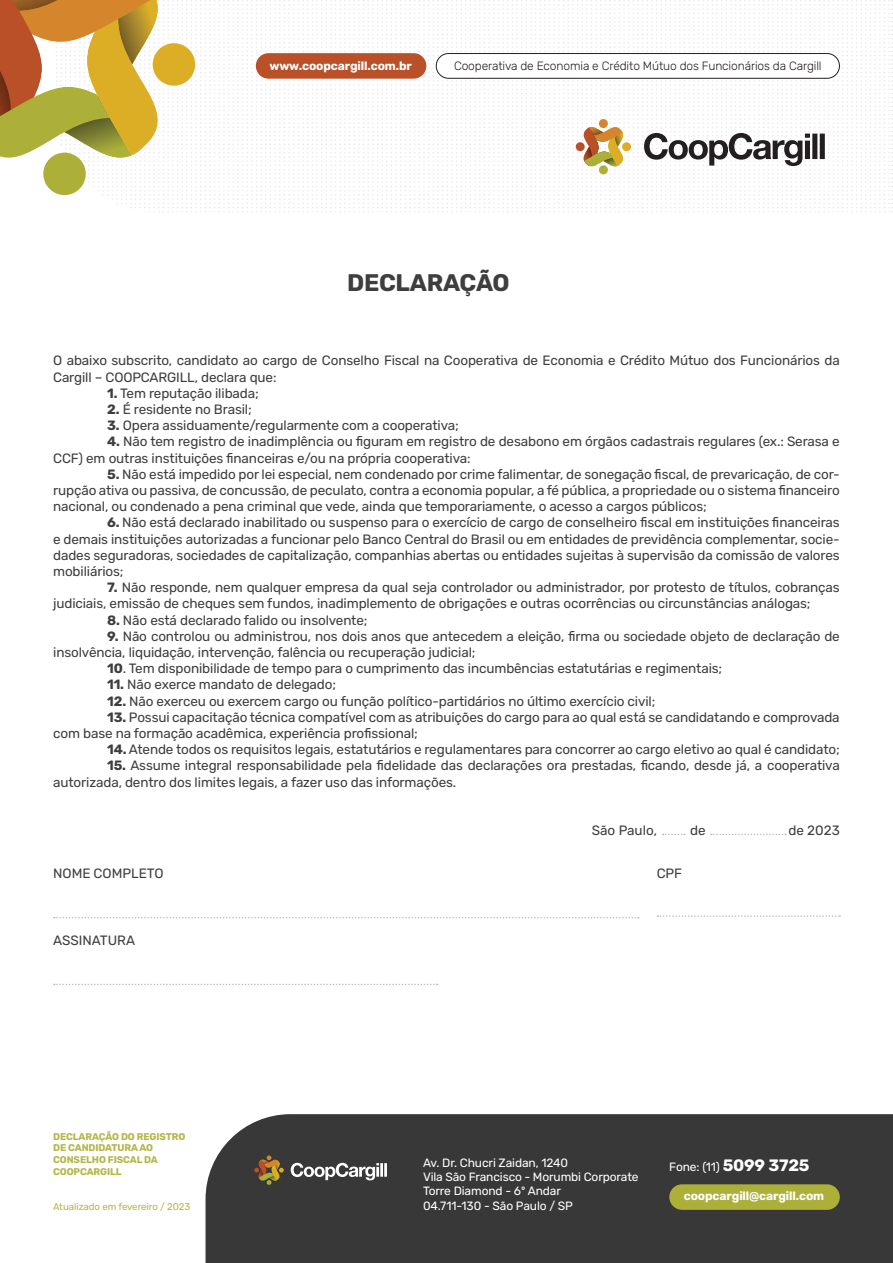
<style>
.page{position:relative;width:893px;height:1263px;background:#fff}
.page>*{position:absolute;margin:0;border:0;box-sizing:border-box;transform-origin:0 0}
.t1{font:700 24px "Rubik";letter-spacing:-.01em;color:#3e3e3f}
.t2{font:13.5px/16.2px "Rubik";letter-spacing:-.01em;color:#3e3e3f}
.t3{font:12px/14.4px "Rubik";letter-spacing:-.01em;color:#fff}
.t4{font:300 12px "Rubik";letter-spacing:-.01em;color:#231f20}
.t5{font:700 12px "Rubik";letter-spacing:-.01em;color:#fff}
.t6{font:700 9.75px/11.7px "Rubik";letter-spacing:-.01em;color:#b4b748}
.t7{font:9.75px "Rubik";letter-spacing:-.01em;color:#b4b748}
.s1{font-weight:700}
.s2{font-weight:700;font-size:16.5px}
</style>
<div class="page">
<div style="left:206px;top:1114px;width:687px;height:149px;background:#383839"></div>
<svg style="left:0;top:0;width:893px;height:212px"></svg>
<div style="left:43px;top:153px;width:43px;height:42px;background:#acb038;border-radius:50%"></div>
<div style="left:436px;top:54px;width:403px;height:24px;background:#fff;border-radius:12px"></div>
<div style="left:436px;top:53px;width:404px;height:26px;border:1px solid #241f21;border-radius:12px"></div>
<div style="left:256px;top:53px;width:170px;height:26px;background:#ba5027;border-radius:13px"></div>
<div style="left:669px;top:1184px;width:171px;height:26px;background:#acb038;border-radius:13px"></div>
<svg style="left:252px;top:1155px;width:135px;height:30px;background:#655f57"></svg>
<svg style="left:54px;top:917px;width:585px;height:1px"></svg>
<svg style="left:54px;top:984px;width:384px;height:1px"></svg>
<svg style="left:657px;top:915px;width:183px;height:2px"></svg>
<svg style="left:663px;top:834px;width:22px;height:1px"></svg>
<svg style="left:711px;top:834px;width:75px;height:1px"></svg>
<p class="t5" style="left:269px;top:59px;width:144px">www.coopcargill.com.br</p>
<p class="t4" style="left:454px;top:59px;width:369px">Cooperativa de Economia e Crédito Mútuo dos Funcionários da Cargill</p>
<p class="t1" style="left:347px;top:269px;width:164px">DECLARAÇÃO</p>
<p class="t2" style="left:53px;top:353px;width:788px">O abaixo subscrito, candidato ao cargo de Conselho Fiscal na Cooperativa de Economia e Crédito Mútuo dos Funcionários da<br>Cargill – COOPCARGILL, declara que:</p>
<p class="t2" style="left:107px;top:385px;width:153px"><span class="s1">1.</span> Tem reputação ilibada;</p>
<p class="t2" style="left:107px;top:401px;width:146px"><span class="s1">2.</span> É residente no Brasil;</p>
<p class="t2" style="left:107px;top:418px;width:353px"><span class="s1">3.</span> Opera assiduamente/regularmente com a cooperativa;</p>
<p class="t2" style="left:53px;top:434px;width:788px;text-indent:54px"><span class="s1">4.</span> Não tem registro de inadimplência ou figuram em registro de desabono em órgãos cadastrais regulares (ex.: Serasa e<br>CCF) em outras instituições financeiras e/ou na própria cooperativa:</p>
<p class="t2" style="left:53px;top:466px;width:788px;text-align:justify;text-indent:54px"><span class="s1">5.</span> Não está impedido por lei especial, nem condenado por crime falimentar, de sonegação fiscal, de prevaricação, de cor&shy;rupção ativa ou passiva, de concussão, de peculato, contra a economia popular, a fé pública, a propriedade ou o sistema financeiro nacional, ou condenado a pena criminal que vede, ainda que temporariamente, o acesso a cargos públicos;</p>
<p class="t2" style="left:53px;top:515px;width:788px;text-align:justify;text-indent:54px"><span class="s1">6.</span> Não está declarado inabilitado ou suspenso para o exercício de cargo de conselheiro fiscal em instituições financeiras e demais instituições autorizadas a funcionar pelo Banco Central do Brasil ou em entidades de previdência complementar, socie&shy;dades seguradoras, sociedades de capitalização, companhias abertas ou entidades sujeitas à supervisão da comissão de valores mobiliários;</p>
<p class="t2" style="left:53px;top:580px;width:788px;text-indent:54px"><span class="s1">7.</span> Não responde, nem qualquer empresa da qual seja controlador ou administrador, por protesto de títulos, cobranças judiciais, emissão de cheques sem fundos, inadimplemento de obrigações e outras ocorrências ou circunstâncias análogas;</p>
<p class="t2" style="left:107px;top:612px;width:262px"><span class="s1">8.</span> Não está declarado falido ou insolvente;</p>
<p class="t2" style="left:53px;top:628px;width:788px;text-indent:54px"><span class="s1">9.</span> Não controlou ou administrou, nos dois anos que antecedem a eleição, firma ou sociedade objeto de declaração de insolvência, liquidação, intervenção, falência ou recuperação judicial;</p>
<p class="t2" style="left:107px;top:661px;width:617px"><span class="s1">10</span>. Tem disponibilidade de tempo para o cumprimento das incumbências estatutárias e regimentais;</p>
<p class="t2" style="left:107px;top:677px;width:230px"><span class="s1">11.</span> Não exerce mandato de delegado;</p>
<p class="t2" style="left:107px;top:693px;width:550px"><span class="s1">12.</span> Não exerceu ou exercem cargo ou função político-partidários no último exercício civil;</p>
<p class="t2" style="left:53px;top:709px;width:788px;text-indent:54px"><span class="s1">13.</span> Possui capacitação técnica compatível com as atribuições do cargo para ao qual está se candidatando e comprovada com base na formação acadêmica, experiência profissional;</p>
<p class="t2" style="left:107px;top:742px;width:734px"><span class="s1">14.</span> Atende todos os requisitos legais, estatutários e regulamentares para concorrer ao cargo eletivo ao qual é candidato;</p>
<p class="t2" style="left:53px;top:758px;width:788px;text-indent:54px"><span class="s1">15.</span> Assume integral responsabilidade pela fidelidade das declarações ora prestadas, ficando, desde já, a cooperativa autorizada, dentro dos limites legais, a fazer uso das informações.</p>
<p class="t2" style="left:592px;top:823px;width:67px">São Paulo,</p>
<p class="t2" style="left:690px;top:823px;width:17px">de</p>
<p class="t2" style="left:788px;top:823px;width:53px">de 2023</p>
<p class="t2" style="left:53px;top:865px;width:112px">NOME COMPLETO</p>
<p class="t2" style="left:53px;top:932px;width:83px">ASSINATURA</p>
<p class="t6" style="left:53px;top:1131px;width:134px">DECLARAÇÃO DO REGISTRO<br>DE CANDIDATURA AO<br>CONSELHO FISCAL DA<br>COOPCARGILL</p>
<p class="t7" style="left:53px;top:1201px;width:139px">Atualizado em fevereiro / 2023</p>
<p class="t2" style="left:657px;top:865px;width:27px">CPF</p>
<p class="t3" style="left:423px;top:1155px;width:217px">Av. Dr. Chucri Zaidan, 1240<br>Vila São Francisco - Morumbi Corporate<br>Torre Diamond - 6º Andar<br>04.711-130 - São Paulo / SP</p>
<p class="t3" style="left:669px;top:1160px;width:142px">Fone: (11) <span class="s2">5099 3725</span></p>
<p class="t5" style="left:684px;top:1189px;width:142px">coopcargill@cargill.com</p>
</div>
